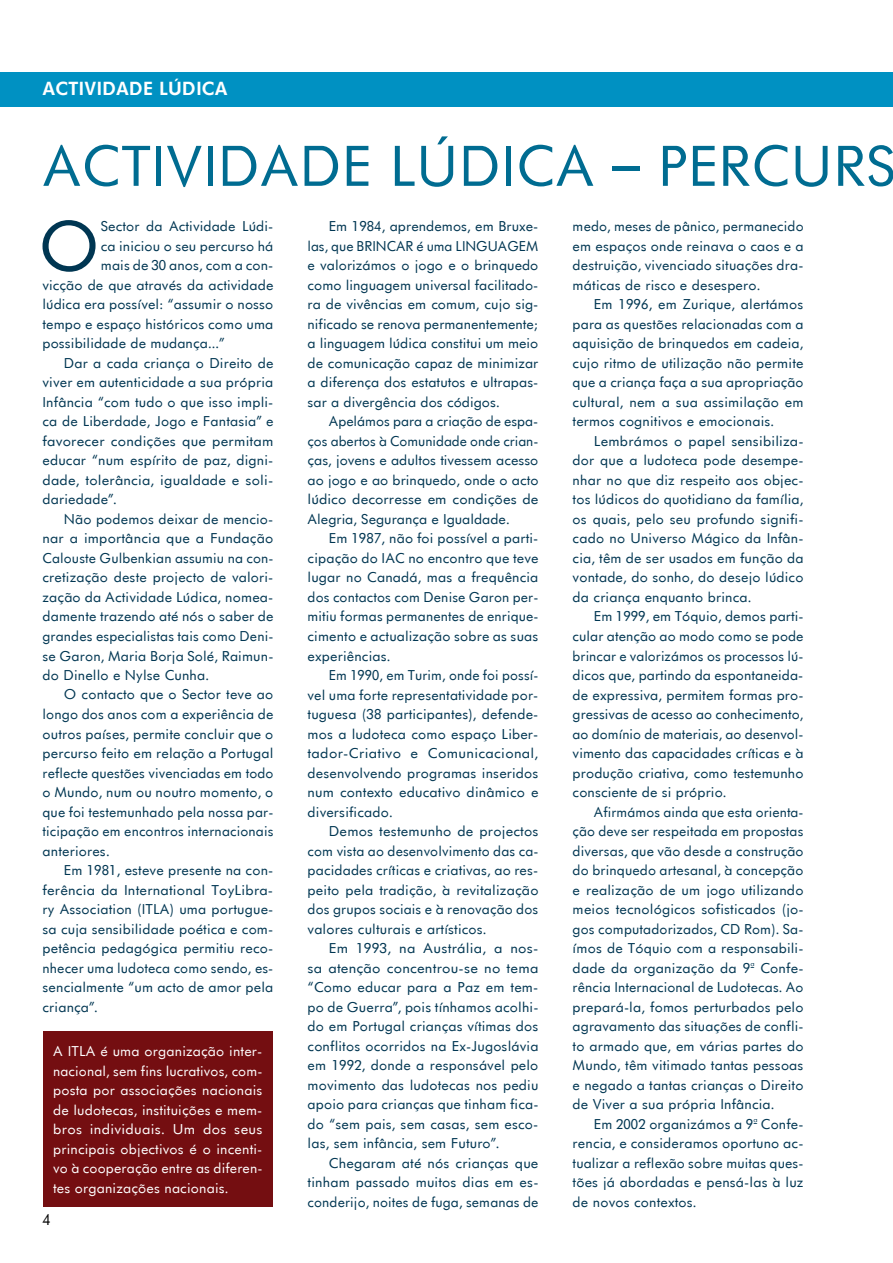
<style>
.page{position:relative;width:893px;height:1263px;background:#fff}
.page>*{position:absolute;margin:0;border:0;box-sizing:border-box;transform-origin:0 0}
.t1{font:66.3px "Futurist";color:#003652}
.t2{font:54px "Futurist";color:#006c91}
.t3{font:700 18px "Futurist";color:#fff}
.t4{font:15px "Futurist";color:#000}
.t5{font:13.5px/19.5px "Futurist";color:#003652;text-align:justify}
.t6{font:13.5px/19.5px "Futurist";color:#fff;text-align:justify}
</style>
<div class="page">
<div style="left:0;top:72px;width:893px;height:34px;background:#0091c2"></div>
<div style="left:43px;top:1031px;width:230px;height:176px;background:#740e11"></div>
<h3 class="t3" style="left:43px;top:77px;width:13px">ACTIVIDAD</h3>
<h3 class="t3" style="left:143px;top:77px;width:28px">E LÚDICA</h3>
<h2 class="t2" style="left:43px;top:132px;width:194px">Actividade</h2>
<h2 class="t2" style="left:389px;top:132px;width:103px">Lúdica</h2>
<h2 class="t2" style="left:612px;top:132px;width:113px">– Percurs</h2>
<h1 class="t1" style="left:38px;top:204px;width:64px">O</h1>
<p class="t5" style="left:101px;top:217px;width:174px">Sector da Actividade Lúdi-</p>
<p class="t5" style="left:101px;top:236px;width:174px">ca iniciou o seu percurso há</p>
<p class="t5" style="left:101px;top:256px;width:174px">mais de 30 anos, com a con-</p>
<p class="t5" style="left:43px;top:275px;width:233px">vicção de que através da actividade</p>
<p class="t5" style="left:43px;top:295px;width:233px">lúdica era possível: “assumir o nosso</p>
<p class="t5" style="left:43px;top:314px;width:232px">tempo e espaço históricos como uma</p>
<p class="t5" style="left:43px;top:333px;width:183px">possibilidade de mudança...”</p>
<p class="t5" style="left:64px;top:353px;width:211px">Dar a cada criança o Direito de</p>
<p class="t5" style="left:43px;top:372px;width:233px">viver em autenticidade a sua própria</p>
<p class="t5" style="left:43px;top:392px;width:232px">Infância “com tudo o que isso impli-</p>
<p class="t5" style="left:43px;top:411px;width:233px">ca de Liberdade, Jogo e Fantasia” e</p>
<p class="t5" style="left:43px;top:431px;width:233px">favorecer condições que permitam</p>
<p class="t5" style="left:43px;top:451px;width:233px">educar “num espírito de paz, digni-</p>
<p class="t5" style="left:43px;top:470px;width:232px">dade, tolerância, igualdade e soli-</p>
<p class="t5" style="left:43px;top:490px;width:76px">dariedade”.</p>
<p class="t5" style="left:64px;top:509px;width:211px">Não podemos deixar de mencio-</p>
<p class="t5" style="left:43px;top:529px;width:232px">nar a importância que a Fundação</p>
<p class="t5" style="left:43px;top:548px;width:233px">Calouste Gulbenkian assumiu na con-</p>
<p class="t5" style="left:43px;top:568px;width:232px">cretização deste projecto de valori-</p>
<p class="t5" style="left:43px;top:587px;width:232px">zação da Actividade Lúdica, nomea-</p>
<p class="t5" style="left:43px;top:607px;width:233px">damente trazendo até nós o saber de</p>
<p class="t5" style="left:43px;top:626px;width:233px">grandes especialistas tais como Deni-</p>
<p class="t5" style="left:43px;top:646px;width:233px">se Garon, Maria Borja Solé, Raimun-</p>
<p class="t5" style="left:43px;top:665px;width:168px">do Dinello e Nylse Cunha.</p>
<p class="t5" style="left:64px;top:685px;width:211px">O contacto que o Sector teve ao</p>
<p class="t5" style="left:43px;top:704px;width:232px">longo dos anos com a experiência de</p>
<p class="t5" style="left:43px;top:724px;width:232px">outros países, permite concluir que o</p>
<p class="t5" style="left:43px;top:743px;width:233px">percurso feito em relação a Portugal</p>
<p class="t5" style="left:43px;top:763px;width:233px">reflecte questões vivenciadas em todo</p>
<p class="t5" style="left:43px;top:782px;width:233px">o Mundo, num ou noutro momento, o</p>
<p class="t5" style="left:43px;top:802px;width:233px">que foi testemunhado pela nossa par-</p>
<p class="t5" style="left:43px;top:821px;width:233px">ticipação em encontros internacionais</p>
<p class="t5" style="left:43px;top:841px;width:69px">anteriores.</p>
<p class="t5" style="left:64px;top:860px;width:211px">Em 1981, esteve presente na con-</p>
<p class="t5" style="left:43px;top:880px;width:232px">ferência da International ToyLibra-</p>
<p class="t5" style="left:43px;top:899px;width:233px">ry Association (ITLA) uma portugue-</p>
<p class="t5" style="left:43px;top:919px;width:233px">sa cuja sensibilidade poética e com-</p>
<p class="t5" style="left:43px;top:938px;width:233px">petência pedagógica permitiu reco-</p>
<p class="t5" style="left:43px;top:958px;width:232px">nhecer uma ludoteca como sendo, es-</p>
<p class="t5" style="left:43px;top:977px;width:233px">sencialmente “um acto de amor pela</p>
<p class="t5" style="left:43px;top:997px;width:57px">criança”.</p>
<p class="t6" style="left:53px;top:1041px;width:211px">A ITLA é uma organização inter&shy;nacional, sem fins lucrativos, com&shy;posta por associações nacionais de ludotecas, instituições e mem&shy;bros individuais. Um dos seus principais objectivos é o incenti&shy;vo à cooperação entre as diferen&shy;tes organizações nacionais.</p>
<p class="t4" style="left:43px;top:1210px;width:10px">4</p>
<p class="t5" style="left:308px;top:217px;width:233px;text-indent:21px">Em 1984, aprendemos, em Bruxe&shy;las, que BRINCAR é uma LINGUAGEM e valorizámos o jogo e o brinquedo como linguagem universal facilitado&shy;ra de vivências em comum, cujo sig&shy;nificado se renova permanentemente; a linguagem lúdica constitui um meio de comunicação capaz de minimizar a diferença dos estatutos e ultrapas&shy;sar a divergência dos códigos.</p>
<p class="t5" style="left:308px;top:412px;width:233px;text-indent:21px">Apelámos para a criação de espa&shy;ços abertos à Comunidade onde crian&shy;ças, jovens e adultos tivessem acesso ao jogo e ao brinquedo, onde o acto lúdico decorresse em condições de Alegria, Segurança e Igualdade.</p>
<p class="t5" style="left:308px;top:529px;width:233px;text-indent:21px">Em 1987, não foi possível a parti&shy;cipação do IAC no encontro que teve lugar no Canadá, mas a frequência dos contactos com Denise Garon per&shy;mitiu formas permanentes de enrique&shy;cimento e actualização sobre as suas experiências.</p>
<p class="t5" style="left:308px;top:665px;width:233px;text-indent:21px">Em 1990, em Turim, onde foi possí&shy;vel uma forte representatividade por&shy;tuguesa (38 participantes), defende&shy;mos a ludoteca como espaço Liber&shy;tador-Criativo e Comunicacional, desenvolvendo programas inseridos num contexto educativo dinâmico e diversificado.</p>
<p class="t5" style="left:308px;top:821px;width:233px;text-indent:21px">Demos testemunho de projectos com vista ao desenvolvimento das ca&shy;pacidades críticas e criativas, ao res&shy;peito pela tradição, à revitalização dos grupos sociais e à renovação dos valores culturais e artísticos.</p>
<p class="t5" style="left:308px;top:938px;width:233px;text-indent:21px">Em 1993, na Austrália, a nos&shy;sa atenção concentrou-se no tema “Como educar para a Paz em tem&shy;po de Guerra”, pois tínhamos acolhi&shy;do em Portugal crianças vítimas dos conflitos ocorridos na Ex-Jugoslávia em 1992, donde a responsável pelo movimento das ludotecas nos pediu apoio para crianças que tinham fica&shy;do “sem pais, sem casas, sem esco&shy;las, sem infância, sem Futuro”.</p>
<p class="t5" style="left:308px;top:1153px;width:233px;text-indent:21px">Chegaram até nós crianças que tinham passado muitos dias em es&shy;conderijo, noites de fuga, semanas de</p>
<p class="t5" style="left:573px;top:217px;width:233px">medo, meses de pânico, permanecido em espaços onde reinava o caos e a destruição, vivenciado situações dra&shy;máticas de risco e desespero.</p>
<p class="t5" style="left:573px;top:295px;width:233px;text-indent:21px">Em 1996, em Zurique, alertámos para as questões relacionadas com a aquisição de brinquedos em cadeia, cujo ritmo de utilização não permite que a criança faça a sua apropriação cultural, nem a sua assimilação em termos cognitivos e emocionais.</p>
<p class="t5" style="left:573px;top:431px;width:233px;text-indent:21px">Lembrámos o papel sensibiliza&shy;dor que a ludoteca pode desempe&shy;nhar no que diz respeito aos objec&shy;tos lúdicos do quotidiano da família, os quais, pelo seu profundo signifi&shy;cado no Universo Mágico da Infân&shy;cia, têm de ser usados em função da vontade, do sonho, do desejo lúdico da criança enquanto brinca.</p>
<p class="t5" style="left:573px;top:607px;width:233px;text-indent:21px">Em 1999, em Tóquio, demos parti&shy;cular atenção ao modo como se pode brincar e valorizámos os processos lú&shy;dicos que, partindo da espontaneida&shy;de expressiva, permitem formas pro&shy;gressivas de acesso ao conhecimento, ao domínio de materiais, ao desenvol&shy;vimento das capacidades críticas e à produção criativa, como testemunho consciente de si próprio.</p>
<p class="t5" style="left:573px;top:802px;width:233px;text-indent:21px">Afirmámos ainda que esta orienta&shy;ção deve ser respeitada em propostas diversas, que vão desde a construção do brinquedo artesanal, à concepção e realização de um jogo utilizando meios tecnológicos sofisticados (jo&shy;gos computadorizados, CD Rom). Sa&shy;ímos de Tóquio com a responsabili&shy;dade da organização da 9ª Confe&shy;rência Internacional de Ludotecas. Ao prepará-la, fomos perturbados pelo agravamento das situações de confli&shy;to armado que, em várias partes do Mundo, têm vitimado tantas pessoas e negado a tantas crianças o Direito de Viver a sua própria Infância.</p>
<p class="t5" style="left:573px;top:1114px;width:233px;text-indent:21px">Em 2002 organizámos a 9ª Confe&shy;rencia, e consideramos oportuno ac&shy;tualizar a reflexão sobre muitas ques&shy;tões já abordadas e pensá-las à luz de novos contextos.</p>
</div>
